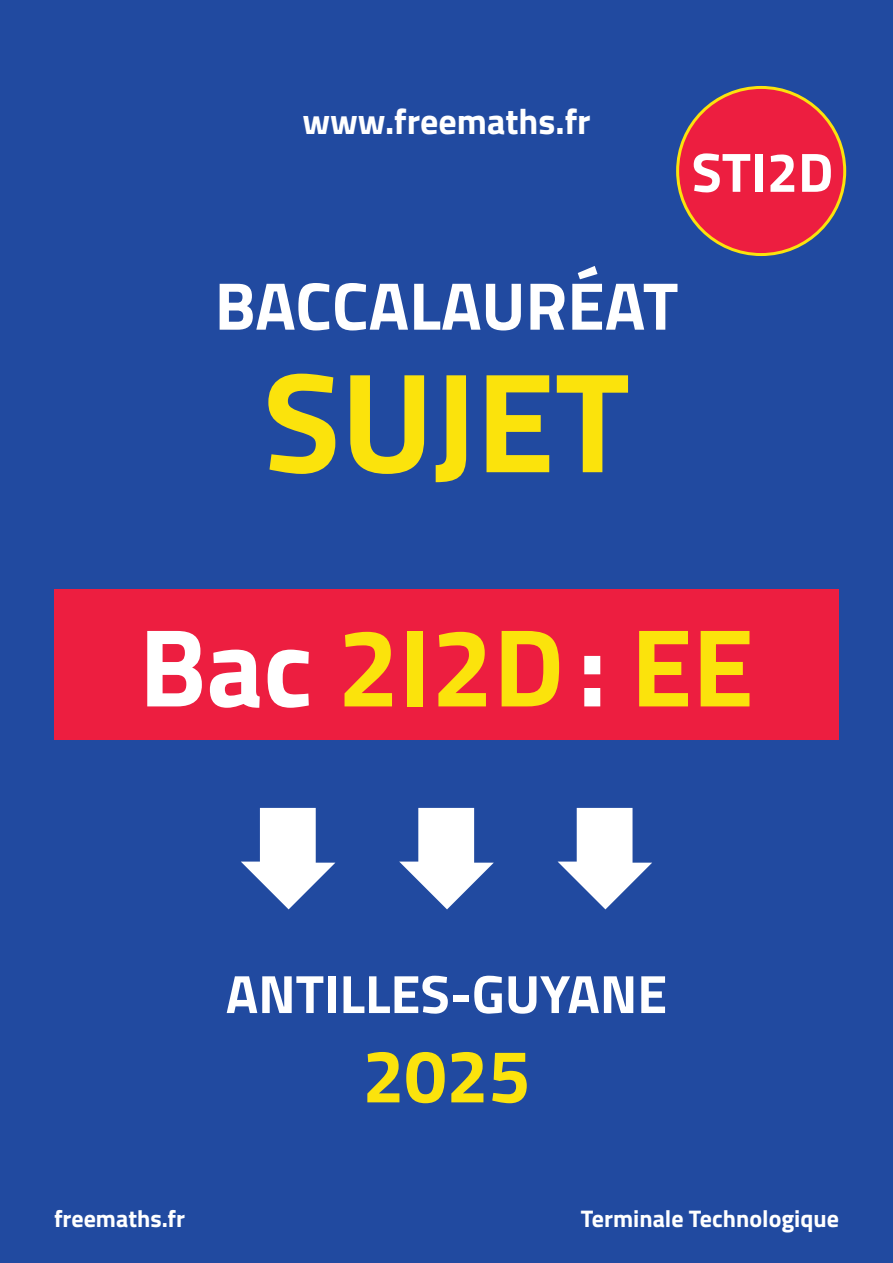
<style>
.page{position:relative;width:893px;height:1263px;background:#214aa0}
.page>*{position:absolute;margin:0;border:0;box-sizing:border-box;transform-origin:0 0}
.t1{font:700 142.5px "Titillium";color:#fbe30c}
.t2{font:700 111px "Titillium";color:#fbe30c}
.t3{font:700 75px "Titillium";color:#fbe30c}
.t4{font:700 67.5px "Titillium";color:#fff}
.t5{font:700 55.5px "Titillium";color:#fff}
.t6{font:700 54px "Titillium";color:#fff}
.t7{font:700 36px "Titillium";color:#fff}
.t8{font:700 24px "Titillium";color:#fff}
.s1{color:#fff}
</style>
<div class="page">
<svg style="left:241px;top:808px;width:94px;height:101px"></svg>
<svg style="left:399px;top:808px;width:95px;height:101px"></svg>
<svg style="left:558px;top:808px;width:94px;height:101px"></svg>
<div style="left:54px;top:589px;width:785px;height:151px;background:#ed1e40"></div>
<div style="left:678px;top:87px;width:167px;height:168px;background:#ed1e40;border-radius:50%"></div>
<h3 class="t7" style="left:302px;top:94px;width:290px">www.freemaths.fr</h3>
<h3 class="t5" style="left:692px;top:130px;width:143px">STI2D</h3>
<h3 class="t4" style="left:215px;top:254px;width:465px">BACCALAURÉAT</h3>
<h1 class="t1" style="left:263px;top:313px;width:368px">SUJET</h1>
<h2 class="t2" style="left:139px;top:583px;width:616px"><span class="s1">Bac</span> 2I2D<span class="s1">:</span> EE</h2>
<p class="t6" style="left:226px;top:953px;width:443px">ANTILLES-GUYANE</p>
<h3 class="t3" style="left:362px;top:1019px;width:169px">2025</h3>
<p class="t8" style="left:54px;top:1200px;width:133px">freemaths.fr</p>
<p class="t8" style="left:581px;top:1200px;width:260px">Terminale Technologique</p>
</div>
